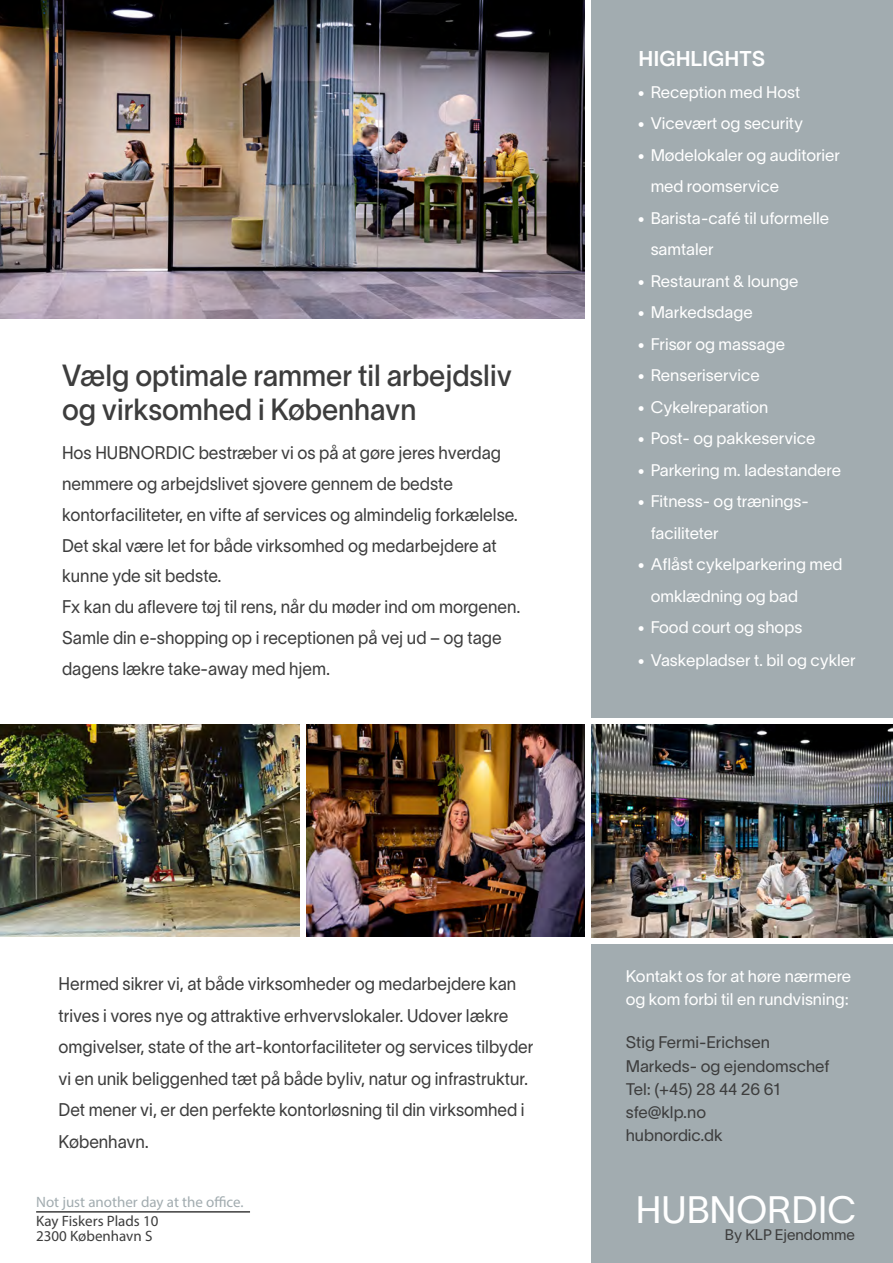
<style>
.page{position:relative;width:893px;height:1263px;background:#fff}
.page>*{position:absolute;margin:0;border:0;box-sizing:border-box;transform-origin:0 0}
.t1{font:37.5px "Lausanne 300";color:#fff}
.t2{font:30px/34.5px "Lausanne 450";color:#3d3d3d;scale:.94 1}
.t3{font:21px "Lausanne 600";color:#fff}
.t4{font:18px/30.8px "Lausanne 300";color:#3d3d3d;scale:.94 1}
.t5{font:16.5px/23.2px "Lausanne 300";color:#fff}
.t6{font:16.5px/23.2px "Lausanne 300";color:#3d3d3d}
.t7{font:15px/15px "Myriad Pro";color:#3d3d3d}
.t8{font:15px "Myriad Pro";color:#a2acb0}
.t9{font:15px "Lausanne 300";color:#3d3d3d}
</style>
<div class="page">
<img style="left:0;top:0;width:584px;height:319px">
<div style="left:592px;top:0;width:301px;height:718px;background:#a2acb0"></div>
<div style="left:592px;top:944px;width:301px;height:319px;background:#a2acb0"></div>
<hr style="left:36px;top:1211px;width:214px;height:1px;background:#3d3d3d">
<img style="left:306px;top:724px;width:279px;height:213px">
<img style="left:0;top:724px;width:300px;height:213px">
<img style="left:591px;top:725px;width:301px;height:212px">
<h2 class="t2" style="left:62px;top:357px;width:480px">Vælg optimale rammer til arbejdsliv og virksomhed i København</h2>
<p class="t4" style="left:62px;top:437px;width:489px">Hos HUBNORDIC bestræber vi os på at gøre jeres hverdag nemmere og arbejdslivet sjovere gennem de bedste kontorfaciliteter, en vifte af services og almindelig forkælelse.<br>Det skal være let for både virksomhed og medarbejdere at kunne yde sit bedste.<br>Fx kan du aflevere tøj til rens, når du møder ind om morgenen.<br>Samle din e-shopping op i receptionen på vej ud – og tage dagens lækre take-away med hjem.</p>
<p class="t3" style="left:638px;top:46px;width:128px">HIGHLIGHTS</p>
<p class="t5" style="left:638px;top:80px;width:164px">Ś Reception med Host</p>
<p class="t5" style="left:638px;top:111px;width:167px">Ś Vicevært og security</p>
<p class="t5" style="left:638px;top:143px;width:204px">Ś Mødelokaler og auditorier</p>
<p class="t5" style="left:651px;top:174px;width:130px">med roomservice</p>
<p class="t5" style="left:638px;top:206px;width:193px">Ś Barista-café til uformelle</p>
<p class="t5" style="left:651px;top:237px;width:64px">samtaler</p>
<p class="t5" style="left:638px;top:269px;width:162px">Ś Restaurant &amp; lounge</p>
<p class="t5" style="left:638px;top:300px;width:116px">Ś Markedsdage</p>
<p class="t5" style="left:638px;top:332px;width:149px">Ś Frisør og massage</p>
<p class="t5" style="left:638px;top:363px;width:123px">Ś Renseriservice</p>
<p class="t5" style="left:638px;top:395px;width:132px">Ś Cykelreparation</p>
<p class="t5" style="left:638px;top:426px;width:179px">Ś Post- og pakkeservice</p>
<p class="t5" style="left:638px;top:458px;width:205px">Ś Parkering m. ladestandere</p>
<p class="t5" style="left:638px;top:489px;width:172px">Ś Fitness- og trænings-</p>
<p class="t5" style="left:651px;top:521px;width:70px">faciliteter</p>
<p class="t5" style="left:638px;top:552px;width:206px">Ś Aflåst cykelparkering med</p>
<p class="t5" style="left:651px;top:584px;width:149px">omklædning og bad</p>
<p class="t5" style="left:638px;top:615px;width:166px">Ś Food court og shops</p>
<p class="t5" style="left:638px;top:648px;width:219px">Ś Vaskepladser t. bil og cykler</p>
<p class="t4" style="left:59px;top:967px;width:507px;line-height:31.5px">Hermed sikrer vi, at både virksomheder og medarbejdere kan trives i vores nye og attraktive erhvervslokaler. Udover lækre omgivelser, state of the art-kontorfaciliteter og services tilbyder vi en unik beliggenhed tæt på både byliv, natur og infrastruktur.<br>Det mener vi, er den perfekte kontorløsning til din virksomhed i København.</p>
<p class="t8" style="left:36px;top:1193px;width:209px">Not just another day at the office.</p>
<p class="t7" style="left:36px;top:1213px;width:124px">Kay Fiskers Plads 10<br>2300 København S</p>
<p class="t5" style="left:626px;top:964px;width:227px">Kontakt os for at høre nærmere og kom forbi til en rundvisning:</p>
<p class="t6" style="left:626px;top:1030px;width:205px">Stig Fermi-Erichsen<br>Markeds- og ejendomschef<br>Tel: (+45) 28 44 26 61 sfe@klp.no<br>hubnordic.dk</p>
<h1 class="t1" style="left:636px;top:1186px;width:222px">HUBNORDIC</h1>
<p class="t9" style="left:725px;top:1225px;width:132px">By KLP Ejendomme</p>
</div>
